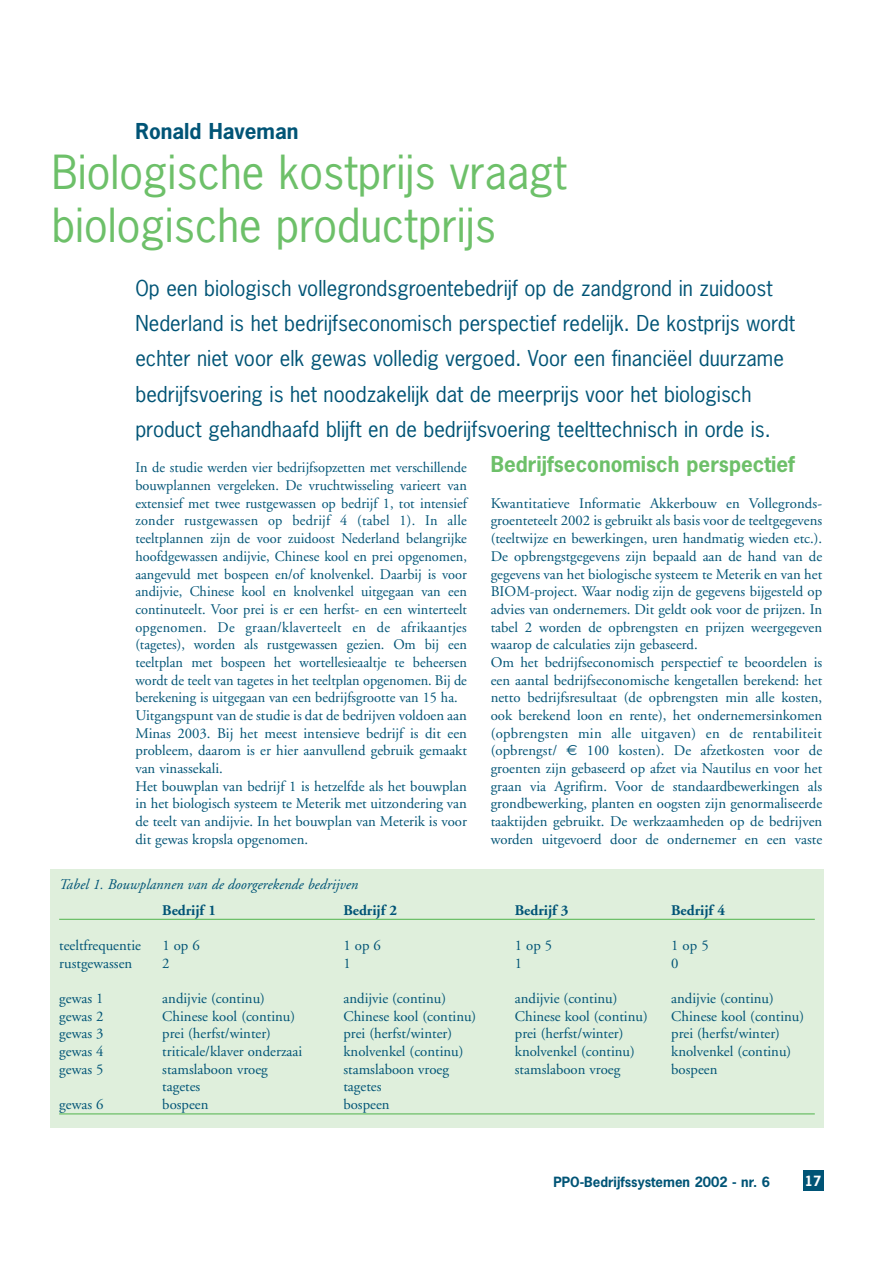
<style>
.page{position:relative;width:893px;height:1263px;background:#fff}
.page>*{position:absolute;margin:0;border:0;box-sizing:border-box;transform-origin:0 0}
.t1{font:44.25px/53.1px "News Gothic";color:#6dc069}
.t2{font:20.7px/35.4px "News Gothic";color:#005476}
.t3{font:700 20.7px "News Gothic";color:#6dc069}
.t4{font:700 20.7px "News Gothic";color:#005476}
.t5{font:14.7px/17.7px "Adobe Garamond";color:#005476}
.t6{font:italic 14.7px "Adobe Garamond";color:#005476}
.t7{font:700 14.7px "Adobe Garamond";color:#005476}
.t8{font:700 13.2px "News Gothic";color:#005476}
.t9{font:700 13.2px "News Gothic";color:#fff}
.s1{font-family:"Euro Sans"}
</style>
<div class="page">
<svg style="left:50px;top:869px;width:774px;height:322px"></svg>
<h2 class="t4" style="left:135px;top:123px;width:165px">Ronald Haveman</h2>
<h1 class="t1" style="left:52px;top:150px;width:516px">Biologische kostprijs vraagt biologische productprijs</h1>
<p class="t2" style="left:135px;top:272px;width:661px">Op een biologisch vollegrondsgroentebedrijf op de zandgrond in zuidoost Nederland is het bedrijfseconomisch perspectief redelijk. De kostprijs wordt echter niet voor elk gewas volledig vergoed. Voor een financiëel duurzame bedrijfsvoering is het noodzakelijk dat de meerprijs voor het biologisch product gehandhaafd blijft en de bedrijfsvoering teelttechnisch in orde is.</p>
<p class="t5" style="left:135px;top:460px;width:333px">In de studie werden vier bedrijfsopzetten met verschillende bouwplannen vergeleken. De vruchtwisseling varieert van extensief met twee rustgewassen op bedrijf 1, tot intensief zonder rustgewassen op bedrijf 4 (tabel 1). In alle teeltplannen zijn de voor zuidoost Nederland belangrijke hoofdgewassen andijvie, Chinese kool en prei opgenomen, aangevuld met bospeen en/of knolvenkel. Daarbij is voor andijvie, Chinese kool en knolvenkel uitgegaan van een continuteelt. Voor prei is er een herfst- en een winterteelt opgenomen. De graan/klaverteelt en de afrikaantjes (tagetes), worden als rustgewassen gezien. Om bij een teeltplan met bospeen het wortellesieaaltje te beheersen wordt de teelt van tagetes in het teeltplan opgenomen. Bij de berekening is uitgegaan van een bedrijfsgrootte van 15 ha.<br>Uitgangspunt van de studie is dat de bedrijven voldoen aan Minas 2003. Bij het meest intensieve bedrijf is dit een probleem, daarom is er hier aanvullend gebruik gemaakt van vinassekali.<br>Het bouwplan van bedrijf 1 is hetzelfde als het bouwplan in het biologisch systeem te Meterik met uitzondering van de teelt van andijvie. In het bouwplan van Meterik is voor dit gewas kropsla opgenomen.</p>
<h2 class="t3" style="left:490px;top:456px;width:306px">Bedrijfseconomisch perspectief</h2>
<p class="t5" style="left:490px;top:496px;width:333px">Kwantitatieve Informatie Akkerbouw en Vollegronds&shy;groenteteelt 2002 is gebruikt als basis voor de teeltgegevens (teeltwijze en bewerkingen, uren handmatig wieden etc.).<br>De opbrengstgegevens zijn bepaald aan de hand van de gegevens van het biologische systeem te Meterik en van het BIOM-project. Waar nodig zijn de gegevens bijgesteld op advies van ondernemers. Dit geldt ook voor de prijzen. In tabel 2 worden de opbrengsten en prijzen weergegeven waarop de calculaties zijn gebaseerd.<br>Om het bedrijfseconomisch perspectief te beoordelen is een aantal bedrijfseconomische kengetallen berekend: het netto bedrijfsresultaat (de opbrengsten min alle kosten, ook berekend loon en rente), het ondernemersinkomen (opbrengsten min alle uitgaven) en de rentabiliteit (opbrengst/ <span class="s1">€</span> 100 kosten). De afzetkosten voor de groenten zijn gebaseerd op afzet via Nautilus en voor het graan via Agrifirm. Voor de standaardbewerkingen als grondbewerking, planten en oogsten zijn genormaliseerde taaktijden gebruikt. De werkzaamheden op de bedrijven worden uitgevoerd door de ondernemer en een vaste</p>
<p class="t6" style="left:59px;top:878px;width:300px">Tabel 1. Bouwplannen van de doorgerekende bedrijven</p>
<p class="t7" style="left:162px;top:904px;width:55px">Bedrijf 1</p>
<p class="t7" style="left:343px;top:904px;width:55px">Bedrijf 2</p>
<p class="t7" style="left:515px;top:904px;width:55px">Bedrijf 3</p>
<p class="t7" style="left:671px;top:904px;width:55px">Bedrijf 4</p>
<p class="t5" style="left:59px;top:938px;width:83px">teeltfrequentie</p>
<p class="t5" style="left:162px;top:938px;width:39px">1 op 6</p>
<p class="t5" style="left:343px;top:938px;width:39px">1 op 6</p>
<p class="t5" style="left:515px;top:938px;width:39px">1 op 5</p>
<p class="t5" style="left:671px;top:938px;width:39px">1 op 5</p>
<p class="t5" style="left:59px;top:955px;width:75px">rustgewassen</p>
<p class="t5" style="left:162px;top:955px;width:9px">2</p>
<p class="t5" style="left:343px;top:955px;width:9px">1</p>
<p class="t5" style="left:515px;top:955px;width:9px">1</p>
<p class="t5" style="left:671px;top:955px;width:9px">0</p>
<p class="t5" style="left:59px;top:991px;width:46px">gewas 1</p>
<p class="t5" style="left:162px;top:991px;width:104px">andijvie (continu)</p>
<p class="t5" style="left:343px;top:991px;width:104px">andijvie (continu)</p>
<p class="t5" style="left:515px;top:991px;width:104px">andijvie (continu)</p>
<p class="t5" style="left:671px;top:991px;width:104px">andijvie (continu)</p>
<p class="t5" style="left:59px;top:1009px;width:46px">gewas 2</p>
<p class="t5" style="left:162px;top:1009px;width:134px">Chinese kool (continu)</p>
<p class="t5" style="left:343px;top:1009px;width:134px">Chinese kool (continu)</p>
<p class="t5" style="left:515px;top:1009px;width:134px">Chinese kool (continu)</p>
<p class="t5" style="left:671px;top:1009px;width:134px">Chinese kool (continu)</p>
<p class="t5" style="left:59px;top:1026px;width:46px">gewas 3</p>
<p class="t5" style="left:162px;top:1026px;width:110px">prei (herfst/winter)</p>
<p class="t5" style="left:343px;top:1026px;width:110px">prei (herfst/winter)</p>
<p class="t5" style="left:515px;top:1026px;width:110px">prei (herfst/winter)</p>
<p class="t5" style="left:671px;top:1026px;width:110px">prei (herfst/winter)</p>
<p class="t5" style="left:59px;top:1044px;width:46px">gewas 4</p>
<p class="t5" style="left:162px;top:1044px;width:141px">triticale/klaver onderzaai</p>
<p class="t5" style="left:343px;top:1044px;width:121px">knolvenkel (continu)</p>
<p class="t5" style="left:515px;top:1044px;width:121px">knolvenkel (continu)</p>
<p class="t5" style="left:671px;top:1044px;width:121px">knolvenkel (continu)</p>
<p class="t5" style="left:59px;top:1062px;width:46px">gewas 5</p>
<p class="t5" style="left:162px;top:1062px;width:107px">stamslaboon vroeg</p>
<p class="t5" style="left:343px;top:1062px;width:107px">stamslaboon vroeg</p>
<p class="t5" style="left:515px;top:1062px;width:107px">stamslaboon vroeg</p>
<p class="t5" style="left:671px;top:1062px;width:48px">bospeen</p>
<p class="t5" style="left:162px;top:1079px;width:40px">tagetes</p>
<p class="t5" style="left:343px;top:1079px;width:40px">tagetes</p>
<p class="t5" style="left:59px;top:1097px;width:46px">gewas 6</p>
<p class="t5" style="left:162px;top:1097px;width:48px">bospeen</p>
<p class="t5" style="left:343px;top:1097px;width:48px">bospeen</p>
<p class="t8" style="left:553px;top:1176px;width:218px">PPO-Bedrijfssystemen 2002 - nr. 6</p>
<p class="t9" style="left:805px;top:1175px;width:18px">17</p>
</div>
